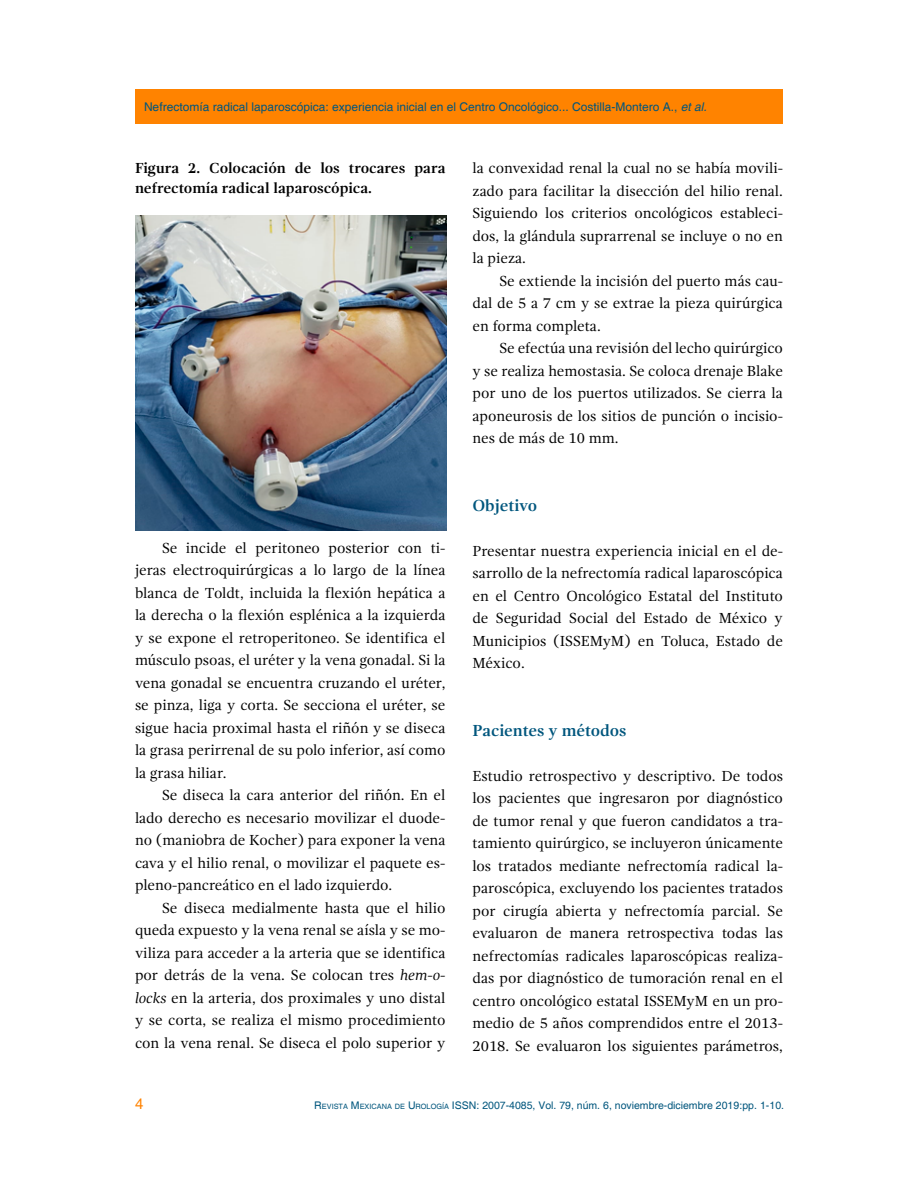
<style>
.page{position:relative;width:918px;height:1188px;background:#fff}
.page>*{position:absolute;margin:0;border:0;box-sizing:border-box;transform-origin:0 0}
.t1{font:700 16.5px "Gandhi Serif";letter-spacing:-.005em;color:#00567d}
.t2{font:15px/22.5px "Gandhi Serif";color:#000;text-align:justify}
.t3{font:700 15px/19.5px "Gandhi Serif";color:#000}
.t4{font:15px "Helvetica";color:#ff8300}
.t5{font:12px "Helvetica";color:#00567d}
.t6{font:10.5px "Helvetica";color:#00567d}
.s1{font-style:italic}
.s2{font-style:inherit}
.s3{font-size:7.35px}
</style>
<div class="page">
<div style="left:135px;top:89px;width:648px;height:34px;background:#ff8300"></div>
<img style="left:136px;top:216px;width:310px;height:314px">
<p class="t5" style="left:144px;top:99px;width:564px">Nefrectomía radical laparoscópica: experiencia inicial en el Centro Oncológico... Costilla-Montero A., <span class="s1">et al.</span></p>
<p class="t3" style="left:135px;top:159px;width:312px">Figura 2. Colocación de los trocares para nefrectomía radical laparoscópica.</p>
<p class="t2" style="left:135px;top:537px;width:312px;text-indent:27px">Se incide el peritoneo posterior con ti&shy;jeras electroquirúrgicas a lo largo de la línea blanca de Toldt, incluida la flexión hepática a la derecha o la flexión esplénica a la izquierda y se expone el retroperitoneo. Se identifica el músculo psoas, el uréter y la vena gonadal. Si la vena gonadal se encuentra cruzando el uréter, se pinza, liga y corta. Se secciona el uréter, se sigue hacia proximal hasta el riñón y se diseca la grasa perirrenal de su polo inferior, así como la grasa hiliar.</p>
<p class="t2" style="left:135px;top:784px;width:312px;text-indent:27px">Se diseca la cara anterior del riñón. En el lado derecho es necesario movilizar el duode&shy;no (maniobra de Kocher) para exponer la vena cava y el hilio renal, o movilizar el paquete es&shy;pleno-pancreático en el lado izquierdo.</p>
<p class="t2" style="left:135px;top:897px;width:312px;text-indent:27px">Se diseca medialmente hasta que el hilio queda expuesto y la vena renal se aísla y se mo&shy;viliza para acceder a la arteria que se identifica por detrás de la vena. Se colocan tres <span class="s1">hem-o&shy;locks</span> en la arteria, dos proximales y uno distal y se corta, se realiza el mismo procedimiento con la vena renal. Se diseca el polo superior y</p>
<p class="t2" style="left:472px;top:157px;width:312px">la convexidad renal la cual no se había movili&shy;zado para facilitar la disección del hilio renal.<br>Siguiendo los criterios oncológicos estableci&shy;dos, la glándula suprarrenal se incluye o no en la pieza.</p>
<p class="t2" style="left:472px;top:270px;width:312px;text-indent:27px">Se extiende la incisión del puerto más cau&shy;dal de 5 a 7 cm y se extrae la pieza quirúrgica en forma completa.</p>
<p class="t2" style="left:472px;top:337px;width:312px;text-indent:27px">Se efectúa una revisión del lecho quirúrgico y se realiza hemostasia. Se coloca drenaje Blake por uno de los puertos utilizados. Se cierra la aponeurosis de los sitios de punción o incisio&shy;nes de más de 10 mm.</p>
<p class="t1" style="left:472px;top:496px;width:66px">Objetivo</p>
<p class="t2" style="left:472px;top:540px;width:312px">Presentar nuestra experiencia inicial en el de&shy;sarrollo de la nefrectomía radical laparoscópica en el Centro Oncológico Estatal del Instituto de Seguridad Social del Estado de México y Municipios (ISSEMyM) en Toluca, Estado de México.</p>
<p class="t1" style="left:472px;top:721px;width:155px">Pacientes y métodos</p>
<p class="t2" style="left:472px;top:765px;width:312px">Estudio retrospectivo y descriptivo. De todos los pacientes que ingresaron por diagnóstico de tumor renal y que fueron candidatos a tra&shy;tamiento quirúrgico, se incluyeron únicamente los tratados mediante nefrectomía radical la&shy;paroscópica, excluyendo los pacientes tratados por cirugía abierta y nefrectomía parcial. Se evaluaron de manera retrospectiva todas las nefrectomías radicales laparoscópicas realiza&shy;das por diagnóstico de tumoración renal en el centro oncológico estatal ISSEMyM en un pro&shy;medio de 5 años comprendidos entre el 2013- 2018. Se evaluaron los siguientes parámetros,</p>
<p class="t4" style="left:135px;top:1095px;width:10px">4</p>
<p class="t6" style="left:314px;top:1099px;width:471px"><span class="s2">R</span><span class="s3">EVISTA</span> <span class="s2">M</span><span class="s3">EXICANA DE</span> <span class="s2">U</span><span class="s3">ROLOGÍA</span> ISSN: 2007-4085, Vol. 79, núm. 6, noviembre-diciembre 2019:pp. 1-10.</p>
</div>
